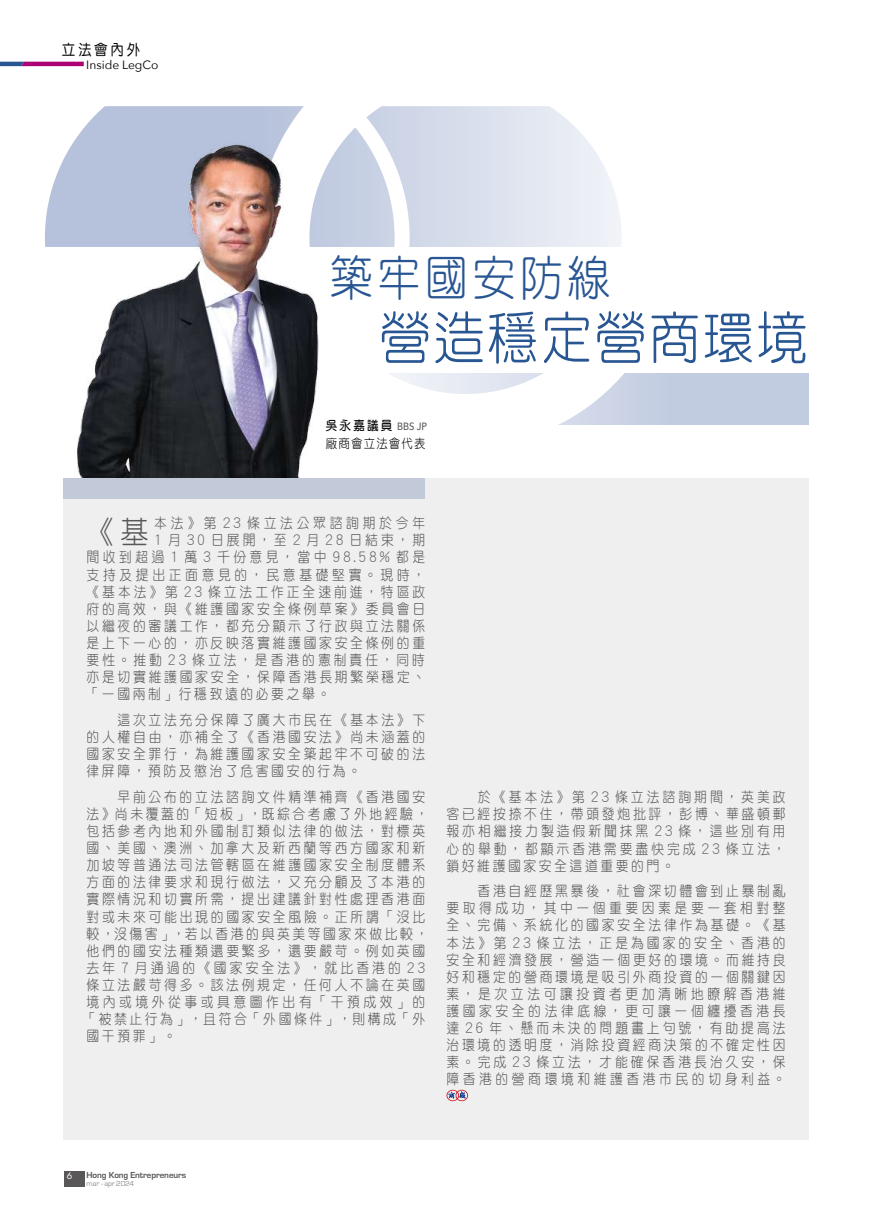
<style>
.page{position:relative;width:893px;height:1212px;background:#fff}
.page>*{position:absolute;margin:0;border:0;box-sizing:border-box;transform-origin:0 0}
.t1{font:57px "DF Yuan HK W3";letter-spacing:.05em;color:#285693;scale:.9 1}
.t2{font:48px "DF Yuan HK W3";letter-spacing:.1em;color:#285693;scale:.9 1}
.t3{font:31.35px "DF Yuan HK W3";color:#595757;scale:.9 1}
.t4{font:15px "DF Yuan HK W5";letter-spacing:.2em;color:#000;scale:.9 1}
.t5{font:14.25px/17.1px "DF Yuan HK W3";letter-spacing:.21em;color:#595757;text-align:justify;scale:.9 1}
.t6{font:14.25px "DF Yuan HK W3";letter-spacing:.27em;color:#595757;scale:.9 1}
.t7{font:14.25px "DF Yuan HK W3";letter-spacing:.23em;color:#595757;scale:.9 1}
.t8{font:14.25px "DF Yuan HK W3";letter-spacing:.285em;color:#595757;scale:.9 1}
.t9{font:14.25px "DF Yuan HK W3";letter-spacing:.235em;color:#595757;scale:.9 1}
.t10{font:14.25px "DF Yuan HK W3";letter-spacing:.29em;color:#595757;scale:.9 1}
.t11{font:12.75px "DF Yuan HK W7";letter-spacing:.2em;color:#000;scale:.9 1}
.t12{font:12.75px "DF Yuan HK W3";letter-spacing:.1em;color:#000;scale:.9 1}
.t13{font:12px "Avenir Next";color:#000}
.t14{font:700 9px "Eurostile";letter-spacing:-.01em;color:#595757}
.t15{font:9px "Futura Std";color:#fff}
.t16{font:7.5px "Eurostile";letter-spacing:-.025em;color:#898989}
.s1{font-family:"Avenir Next";font-weight:500;font-size:10.5px;color:#595757}
</style>
<div class="page">
<svg style="left:46px;top:106px;width:575px;height:141px"></svg>
<svg style="left:389px;top:373px;width:420px;height:51px;fill:#c4cee2"></svg>
<div style="left:257px;top:29px;width:417px;height:417px;border:52px solid #fff;border-radius:50%"></div>
<div style="left:30px;top:48px;width:380px;height:380px;border:15px solid #fff;border-radius:50%"></div>
<img style="left:64px;top:125px;width:269px;height:353px">
<div style="left:64px;top:478px;width:745px;height:662px;background:#efefef"></div>
<div style="left:64px;top:478px;width:361px;height:21px;background:#c2cada"></div>
<svg style="left:64px;top:1171px;width:21px;height:15px"></svg>
<svg style="left:446px;top:1090px;width:22px;height:11px"></svg>
<svg style="left:0;top:62px;width:84px;height:4px"></svg>
<p class="t4" style="left:62px;top:41px;width:89px">立法會內外</p>
<p class="t13" style="left:86px;top:54px;width:74px">Inside LegCo</p>
<h2 class="t2" style="left:330px;top:252px;width:313px">築牢國安防線</h2>
<h1 class="t1" style="left:380px;top:307px;width:477px">營造穩定營商環境</h1>
<p class="t11" style="left:326px;top:419px;width:114px">吳永嘉議員 <span class="s1">BBS JP</span></p>
<p class="t12" style="left:326px;top:437px;width:112px">廠商會立法會代表</p>
<h3 class="t3" style="left:87px;top:515px;width:70px">《基</h3>
<p class="t10" style="left:154px;top:515px;width:302px">本法》第 23 條立法公眾諮詢期於今年</p>
<p class="t9" style="left:154px;top:532px;width:303px">1 月 30 日展開，至 2 月 28 日結束，期</p>
<p class="t6" style="left:87px;top:550px;width:378px">間收到超過 1 萬 3 千份意見，當中 98.58% 都是</p>
<p class="t8" style="left:87px;top:567px;width:378px">支持及提出正面意見的，民意基礎堅實。現時，</p>
<p class="t5" style="left:87px;top:583px;width:378px">《基本法》第 23 條立法工作正全速前進，特區政</p>
<p class="t5" style="left:87px;top:600px;width:378px">府的高效，與《維護國家安全條例草案》委員會日</p>
<p class="t5" style="left:87px;top:617px;width:378px">以繼夜的審議工作，都充分顯示了行政與立法關係</p>
<p class="t5" style="left:87px;top:634px;width:378px">是上下一心的，亦反映落實維護國家安全條例的重</p>
<p class="t7" style="left:87px;top:652px;width:378px">要性。推動 23 條立法，是香港的憲制責任，同時</p>
<p class="t5" style="left:87px;top:668px;width:378px">亦是切實維護國家安全，保障香港長期繁榮穩定、</p>
<p class="t5" style="left:87px;top:685px;width:272px">「一國兩制」行穩致遠的必要之舉。</p>
<p class="t5" style="left:87px;top:711px;width:378px">　　這次立法充分保障了廣大市民在《基本法》下的人權自由，亦補全了《香港國安法》尚未涵蓋的國家安全罪行，為維護國家安全築起牢不可破的法律屏障，預防及懲治了危害國安的行為。</p>
<p class="t5" style="left:83px;top:788px;width:385px;text-align:left">　　早前公布的立法諮詢文件精準補齊《香港國安法》尚未覆蓋的「短板」，既綜合考慮了外地經驗，包括參考內地和外國制訂類似法律的做法，對標英國、美國、澳洲、加拿大及新西蘭等西方國家和新加坡等普通法司法管轄區在維護國家安全制度體系方面的法律要求和現行做法，又充分顧及了本港的實際情況和切實所需，提出建議針對性處理香港面對或未來可能出現的國家安全風險。正所謂「沒比較，沒傷害」，若以香港的與英美等國家來做比較，他們的國安法種類還要繁多，還要嚴苛。例如英國去年 7 月通過的《國家安全法》，就比香港的 23條立法嚴苛得多。該法例規定，任何人不論在英國境內或境外從事或具意圖作出有「干預成效」的「被禁止行為」，且符合「外國條件」，則構成「外國干預罪」。</p>
<p class="t5" style="left:446px;top:788px;width:378px">　　於《基本法》第 23 條立法諮詢期間，英美政客已經按捺不住，帶頭發炮批評，彭博、華盛頓郵報亦相繼接力製造假新聞抹黑 23 條，這些別有用心的舉動，都顯示香港需要盡快完成 23 條立法，鎖好維護國家安全這道重要的門。</p>
<p class="t5" style="left:446px;top:882px;width:378px">　　香港自經歷黑暴後，社會深切體會到止暴制亂要取得成功，其中一個重要因素是要一套相對整全、完備、系統化的國家安全法律作為基礎。《基本法》第 23 條立法，正是為國家的安全、香港的安全和經濟發展，營造一個更好的環境。而維持良好和穩定的營商環境是吸引外商投資的一個關鍵因素，是次立法可讓投資者更加清晰地瞭解香港維護國家安全的法律底線，更可讓一個纏擾香港長達 26 年、懸而未決的問題畫上句號，有助提高法治環境的透明度，消除投資經商決策的不確定性因素。完成 23 條立法，才能確保香港長治久安，保障香港的營商環境和維護香港市民的切身利益。</p>
<p class="t15" style="left:67px;top:1170px;width:7px">6</p>
<p class="t14" style="left:87px;top:1170px;width:101px">Hong Kong Entrepreneurs</p>
<p class="t16" style="left:87px;top:1179px;width:49px">mar - apr 2024</p>
</div>
